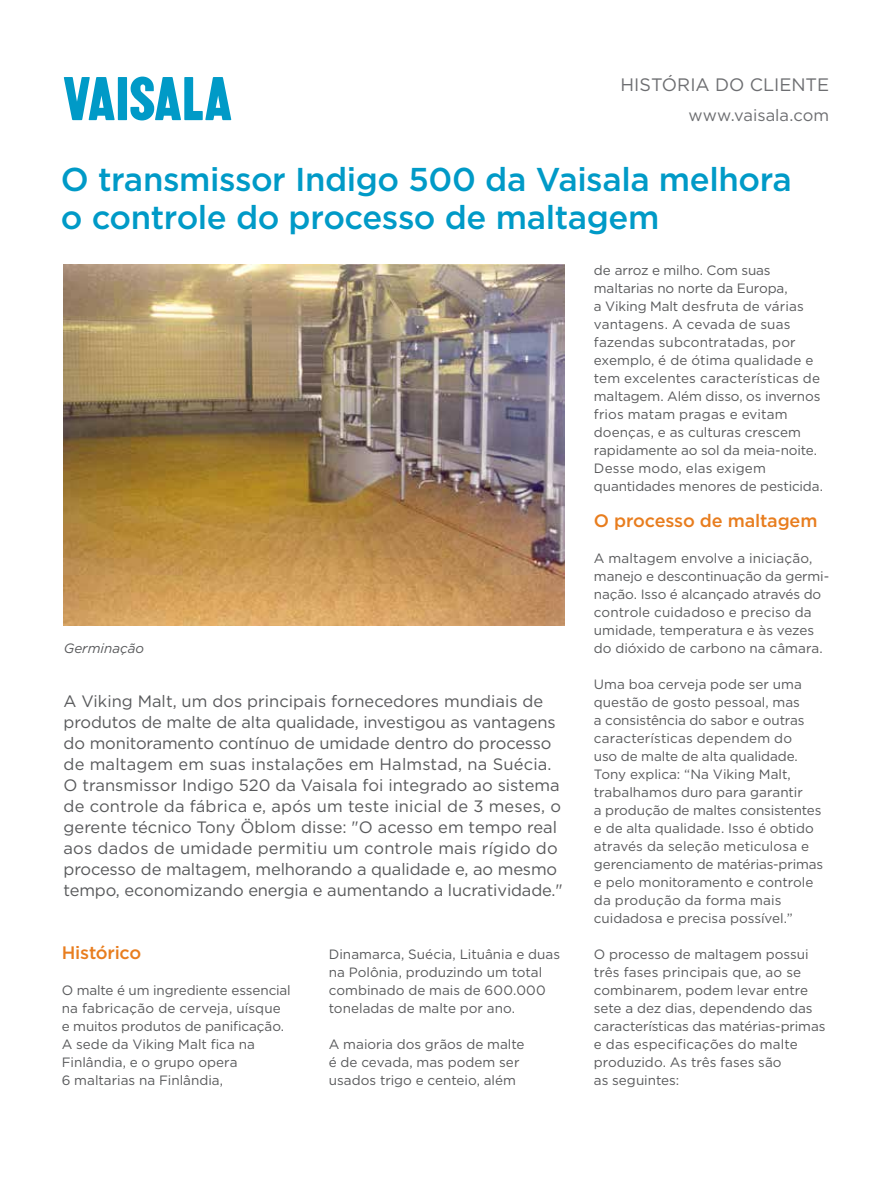
<style>
.page{position:relative;width:893px;height:1191px;background:#fff}
.page>*{position:absolute;margin:0;border:0;box-sizing:border-box;transform-origin:0 0}
.t1{font:500 33px/37.5px "Gotham";letter-spacing:-.015em;color:#009ac7}
.t2{font:500 18px "Gotham";letter-spacing:-.01em;color:#e87d1e}
.t3{font:18px "Gotham";color:#6d6e71}
.t4{font:16.5px/21px "Gotham";letter-spacing:-.005em;color:#58595b}
.t5{font:16.5px "Gotham";color:#6d6e71}
.t6{font:13.5px/18px "Gotham";color:#58595b}
.t7{font:italic 13.5px "Gotham";color:#58595b}
</style>
<div class="page">
<svg style="left:64px;top:77px;width:51px;height:43px"></svg>
<div style="left:118px;top:77px;width:9px;height:43px;background:#009ac7"></div>
<svg style="left:130px;top:77px;width:101px;height:43px"></svg>
<img style="left:64px;top:264px;width:500px;height:362px">
<h2 class="t3" style="left:620px;top:73px;width:210px">HISTÓRIA DO CLIENTE</h2>
<p class="t5" style="left:688px;top:105px;width:142px">www.vaisala.com</p>
<h1 class="t1" style="left:61px;top:161px;width:732px">O transmissor Indigo 500 da Vaisala melhora o controle do processo de maltagem</h1>
<p class="t7" style="left:64px;top:639px;width:82px">Germinação</p>
<p class="t4" style="left:64px;top:690px;width:501px">A Viking Malt, um dos principais fornecedores mundiais de produtos de malte de alta qualidade, investigou as vantagens do monitoramento contínuo de umidade dentro do processo de maltagem em suas instalações em Halmstad, na Suécia.<br>O transmissor Indigo 520 da Vaisala foi integrado ao sistema de controle da fábrica e, após um teste inicial de 3 meses, o gerente técnico Tony Öblom disse: "O acesso em tempo real aos dados de umidade permitiu um controle mais rígido do processo de maltagem, melhorando a qualidade e, ao mesmo tempo, economizando energia e aumentando a lucratividade."</p>
<h2 class="t2" style="left:62px;top:940px;width:81px">Histórico</h2>
<p class="t6" style="left:62px;top:980px;width:231px">O malte é um ingrediente essencial na fabricação de cerveja, uísque e muitos produtos de panificação.<br>A sede da Viking Malt fica na<br>Finlândia, e o grupo opera<br>6 maltarias na Finlândia,</p>
<p class="t6" style="left:329px;top:944px;width:233px">Dinamarca, Suécia, Lituânia e duas na Polônia, produzindo um total combinado de mais de 600.000 toneladas de malte por ano.</p>
<p class="t6" style="left:329px;top:1034px;width:197px">A maioria dos grãos de malte é de cevada, mas podem ser usados trigo e centeio, além</p>
<p class="t6" style="left:594px;top:260px;width:231px">de arroz e milho. Com suas maltarias no norte da Europa,<br>a Viking Malt desfruta de várias vantagens. A cevada de suas fazendas subcontratadas, por exemplo, é de ótima qualidade e tem excelentes características de maltagem. Além disso, os invernos frios matam pragas e evitam doenças, e as culturas crescem rapidamente ao sol da meia-noite.<br>Desse modo, elas exigem quantidades menores de pesticida.</p>
<h2 class="t2" style="left:594px;top:508px;width:225px">O processo de maltagem</h2>
<p class="t6" style="left:594px;top:548px;width:237px">A maltagem envolve a iniciação, manejo e descontinuação da germi&shy;nação. Isso é alcançado através do controle cuidadoso e preciso da umidade, temperatura e às vezes do dióxido de carbono na câmara.</p>
<p class="t6" style="left:594px;top:674px;width:231px">Uma boa cerveja pode ser uma questão de gosto pessoal, mas<br>a consistência do sabor e outras características dependem do<br>uso de malte de alta qualidade.<br>Tony explica: “Na Viking Malt, trabalhamos duro para garantir<br>a produção de maltes consistentes e de alta qualidade. Isso é obtido através da seleção meticulosa e gerenciamento de matérias-primas e pelo monitoramento e controle da produção da forma mais cuidadosa e precisa possível.”</p>
<p class="t6" style="left:594px;top:944px;width:233px">O processo de maltagem possui três fases principais que, ao se combinarem, podem levar entre sete a dez dias, dependendo das características das matérias-primas e das especificações do malte produzido. As três fases são<br>as seguintes:</p>
</div>
